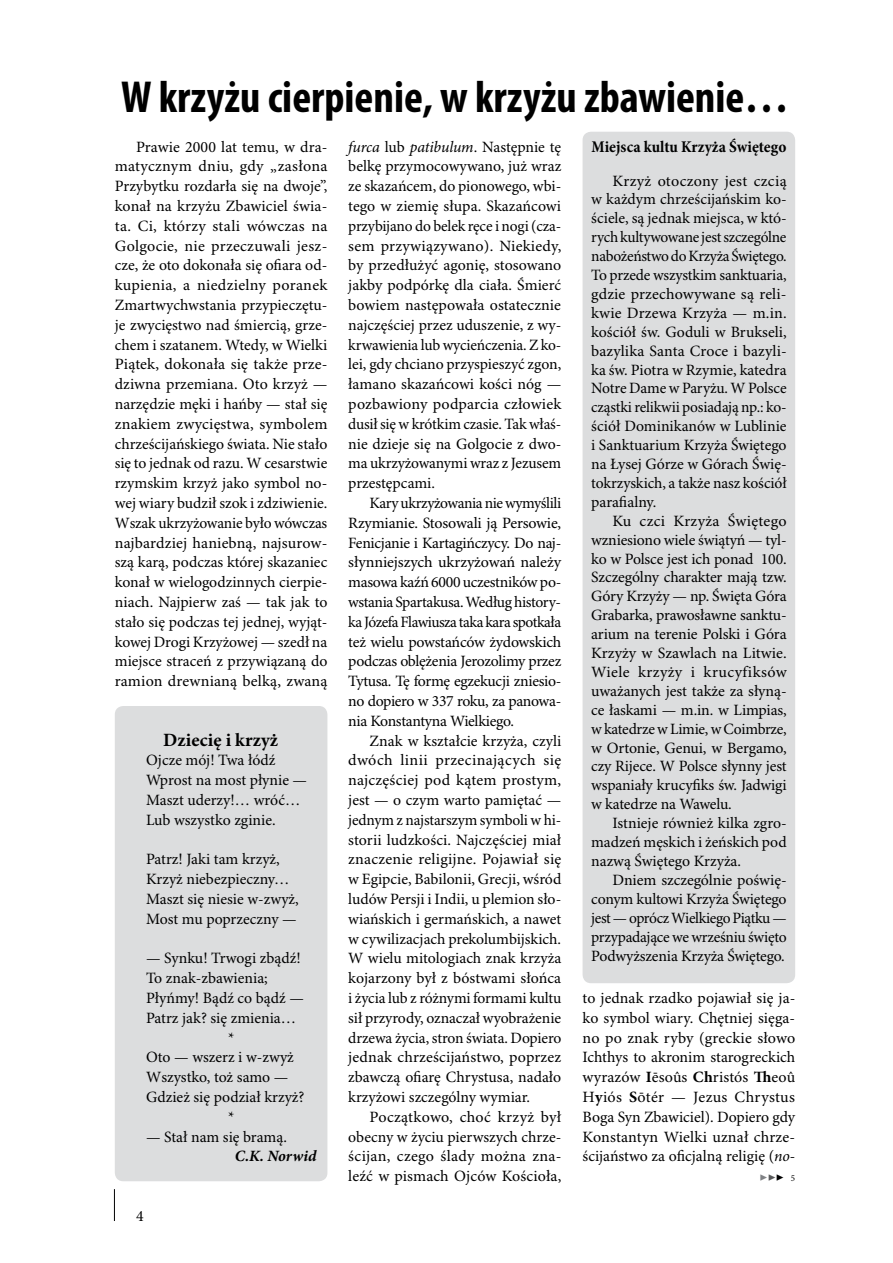
<style>
.page{position:relative;width:893px;height:1263px;background:#fff}
.page>*{position:absolute;margin:0;border:0;box-sizing:border-box;transform-origin:0 0}
.t1{font:700 condensed 45px "Myriad Pro";color:#000}
.t2{font:700 18.75px "Minion Pro";color:#000}
.t3{font:700 condensed 16.5px "Minion Pro";color:#000}
.t4{font:15.75px/19.8px "Minion Pro";letter-spacing:-.005em;color:#000;text-align:justify}
.t5{font:italic 700 15.75px "Minion Pro";letter-spacing:.005em;color:#000}
.t6{font:13.5px "Minion Pro";color:#808285}
.s1{font-style:italic}
.s2{font-weight:700}
.s3{color:#58595b}
.s4{color:#000}
.s5{font-size:9px;color:#000}
</style>
<div class="page">
<hr style="left:114px;top:1189px;width:1px;height:32px;background:#000">
<div style="left:115px;top:706px;width:212px;height:475px;background:#dcddde;border-radius:9px"></div>
<div style="left:583px;top:132px;width:212px;height:851px;background:#dcddde;border-radius:9px"></div>
<h1 class="t1" style="left:121px;top:72px;width:669px">W krzyżu cierpienie, w krzyżu zbawienie…</h1>
<p class="t4" style="left:115px;top:137px;width:214px;text-indent:21px">Prawie 2000 lat temu, w dra&shy;matycznym dniu, gdy „zasłona Przybytku rozdarła się na dwoje”, konał na krzyżu Zbawiciel świa&shy;ta. Ci, którzy stali wówczas na Golgocie, nie przeczuwali jesz&shy;cze, że oto dokonała się ofiara od&shy;kupienia, a niedzielny poranek Zmartwychwstania przypieczętu&shy;je zwycięstwo nad śmiercią, grze&shy;chem i szatanem. Wtedy, w Wielki Piątek, dokonała się także prze&shy;dziwna przemiana. Oto krzyż — narzędzie męki i hańby — stał się znakiem zwycięstwa, symbolem chrześcijańskiego świata. Nie stało się to jednak od razu. W cesarstwie rzymskim krzyż jako symbol no&shy;wej wiary budził szok i zdziwienie.<br>Wszak ukrzyżowanie było wówczas najbardziej haniebną, najsurow&shy;szą karą, podczas której skazaniec konał w wielogodzinnych cierpie&shy;niach. Najpierw zaś — tak jak to stało się podczas tej jednej, wyjąt&shy;kowej Drogi Krzyżowej — szedł na miejsce straceń z przywiązaną do ramion drewnianą belką, zwaną</p>
<p class="t4" style="left:348px;top:137px;width:215px"><span class="s1">furca</span> lub <span class="s1">patibulum</span>. Następnie tę belkę przymocowywano, już wraz ze skazańcem, do pionowego, wbi&shy;tego w ziemię słupa. Skazańcowi przybijano do belek ręce i nogi (cza&shy;sem przywiązywano). Niekiedy, by przedłużyć agonię, stosowano jakby podpórkę dla ciała. Śmierć bowiem następowała ostatecznie najczęściej przez uduszenie, z wy&shy;krwawienia lub wycieńczenia. Z ko&shy;lei, gdy chciano przyspieszyć zgon, łamano skazańcowi kości nóg — pozbawiony podparcia człowiek dusił się w krótkim czasie. Tak właś&shy;nie dzieje się na Golgocie z dwo&shy;ma ukrzyżowanymi wraz z Jezusem przestępcami.</p>
<p class="t3" style="left:591px;top:137px;width:196px">Miejsca kultu Krzyża Świętego</p>
<p class="t4" style="left:591px;top:172px;width:197px;line-height:18.9px;text-indent:21px">Krzyż otoczony jest czcią w każdym chrześcijańskim ko&shy;ściele, są jednak miejsca, w któ&shy;rych kultywowane jest szczególne nabożeństwo do Krzyża Świętego.<br>To przede wszystkim sanktuaria, gdzie przechowywane są reli&shy;kwie Drzewa Krzyża — m.in. kościół św. Goduli w Brukseli, bazylika Santa Croce i bazyli&shy;ka św. Piotra w Rzymie, katedra Notre Dame w Paryżu. W Polsce cząstki relikwii posiadają np.: ko&shy;ściół Dominikanów w Lublinie i Sanktuarium Krzyża Świętego na Łysej Górze w Górach Świę&shy;tokrzyskich, a także nasz kościół parafialny.</p>
<p class="t4" style="left:591px;top:512px;width:197px;line-height:18.9px;text-indent:21px">Ku czci Krzyża Świętego wzniesiono wiele świątyń — tyl&shy;ko w Polsce jest ich ponad 100.<br>Szczególny charakter mają tzw.<br>Góry Krzyży — np. Święta Góra Grabarka, prawosławne sanktu&shy;arium na terenie Polski i Góra Krzyży w Szawlach na Litwie.<br>Wiele krzyży i krucyfiksów uważanych jest także za słyną&shy;ce łaskami — m.in. w Limpias, w katedrze w Limie, w Coimbrze, w Ortonie, Genui, w Bergamo, czy Rijece. W Polsce słynny jest wspaniały krucyfiks św. Jadwigi w katedrze na Wawelu.</p>
<p class="t4" style="left:591px;top:814px;width:197px;line-height:18.9px;text-indent:21px">Istnieje również kilka zgro&shy;madzeń męskich i żeńskich pod nazwą Świętego Krzyża.</p>
<p class="t4" style="left:591px;top:871px;width:197px;line-height:18.9px;text-indent:21px">Dniem szczególnie poświę&shy;conym kultowi Krzyża Świętego jest— oprócz Wielkiego Piątku — przypadające we wrześniu święto Podwyższenia Krzyża Świętego.</p>
<p class="t4" style="left:348px;top:494px;width:215px;text-indent:21px">Kary ukrzyżowania nie wymyślili Rzymianie. Stosowali ją Persowie, Fenicjanie i Kartagińczycy. Do naj&shy;słynniejszych ukrzyżowań należy masowa kaźń 6000 uczestników po&shy;wstania Spartakusa. Według history&shy;ka Józefa Flawiusza taka kara spotkała też wielu powstańców żydowskich podczas oblężenia Jerozolimy przez Tytusa. Tę formę egzekucji zniesio&shy;no dopiero w 337 roku, za panowa&shy;nia Konstantyna Wielkiego.</p>
<p class="t4" style="left:348px;top:731px;width:215px;text-indent:21px">Znak w kształcie krzyża, czyli dwóch linii przecinających się najczęściej pod kątem prostym, jest — o czym warto pamiętać — jednym z najstarszym symboli w hi&shy;storii ludzkości. Najczęściej miał znaczenie religijne. Pojawiał się w Egipcie, Babilonii, Grecji, wśród ludów Persji i Indii, u plemion sło&shy;wiańskich i germańskich, a nawet w cywilizacjach prekolumbijskich.<br>W wielu mitologiach znak krzyża kojarzony był z bóstwami słońca i życia lub z różnymi formami kultu sił przyrody, oznaczał wyobrażenie drzewa życia, stron świata. Dopiero jednak chrześcijaństwo, poprzez zbawczą ofiarę Chrystusa, nadało krzyżowi szczególny wymiar.</p>
<p class="t4" style="left:348px;top:1107px;width:215px;text-indent:21px">Początkowo, choć krzyż był obecny w życiu pierwszych chrze&shy;ścijan, czego ślady można zna&shy;leźć w pismach Ojców Kościoła,</p>
<p class="t2" style="left:163px;top:728px;width:116px">Dziecię i krzyż</p>
<p class="t4" style="left:146px;top:751px;width:163px;text-align:left">Ojcze mój! Twa łódź<br>Wprost na most płynie —<br>Maszt uderzy!… wróć…<br>Lub wszystko zginie.</p>
<p class="t4" style="left:146px;top:850px;width:154px;text-align:left">Patrz! Jaki tam krzyż,<br>Krzyż niebezpieczny…<br>Maszt się niesie w-zwyż,<br>Most mu poprzeczny —</p>
<p class="t4" style="left:146px;top:949px;width:156px">— Synku! Trwogi zbądź!</p>
<p class="t4" style="left:146px;top:969px;width:123px">To znak-zbawienia;</p>
<p class="t4" style="left:146px;top:989px;width:159px">Płyńmy! Bądź co bądź —</p>
<p class="t4" style="left:146px;top:1008px;width:152px">Patrz jak? się zmienia…</p>
<p class="t4" style="left:228px;top:1028px;width:8px">*</p>
<p class="t4" style="left:146px;top:1048px;width:149px">Oto — wszerz i w-zwyż</p>
<p class="t4" style="left:146px;top:1068px;width:144px">Wszystko, toż samo —</p>
<p class="t4" style="left:146px;top:1088px;width:160px">Gdzież się podział krzyż?</p>
<p class="t4" style="left:228px;top:1107px;width:8px">*</p>
<p class="t4" style="left:146px;top:1127px;width:142px">— Stał nam się bramą.</p>
<p class="t5" style="left:235px;top:1147px;width:83px">C.K. Norwid</p>
<p class="t4" style="left:583px;top:989px;width:214px">to jednak rzadko pojawiał się ja&shy;ko symbol wiary. Chętniej sięga&shy;no po znak ryby (greckie słowo Ichthys to akronim starogreckich wyrazów <span class="s2">I</span>ēsoûs <span class="s2">Ch</span>ristós <span class="s2">Th</span>eoû H<span class="s2">y</span>iós <span class="s2">S</span>ōtér — Jezus Chrystus Boga Syn Zbawiciel). Dopiero gdy Konstantyn Wielki uznał chrze&shy;ścijaństwo za oficjalną religię (<span class="s1">no-</span></p>
<p class="t6" style="left:760px;top:1169px;width:37px">▶<span class="s3">▶</span><span class="s4">▶</span> <span class="s5">5</span></p>
<p class="t4" style="left:136px;top:1206px;width:9px">4</p>
</div>
